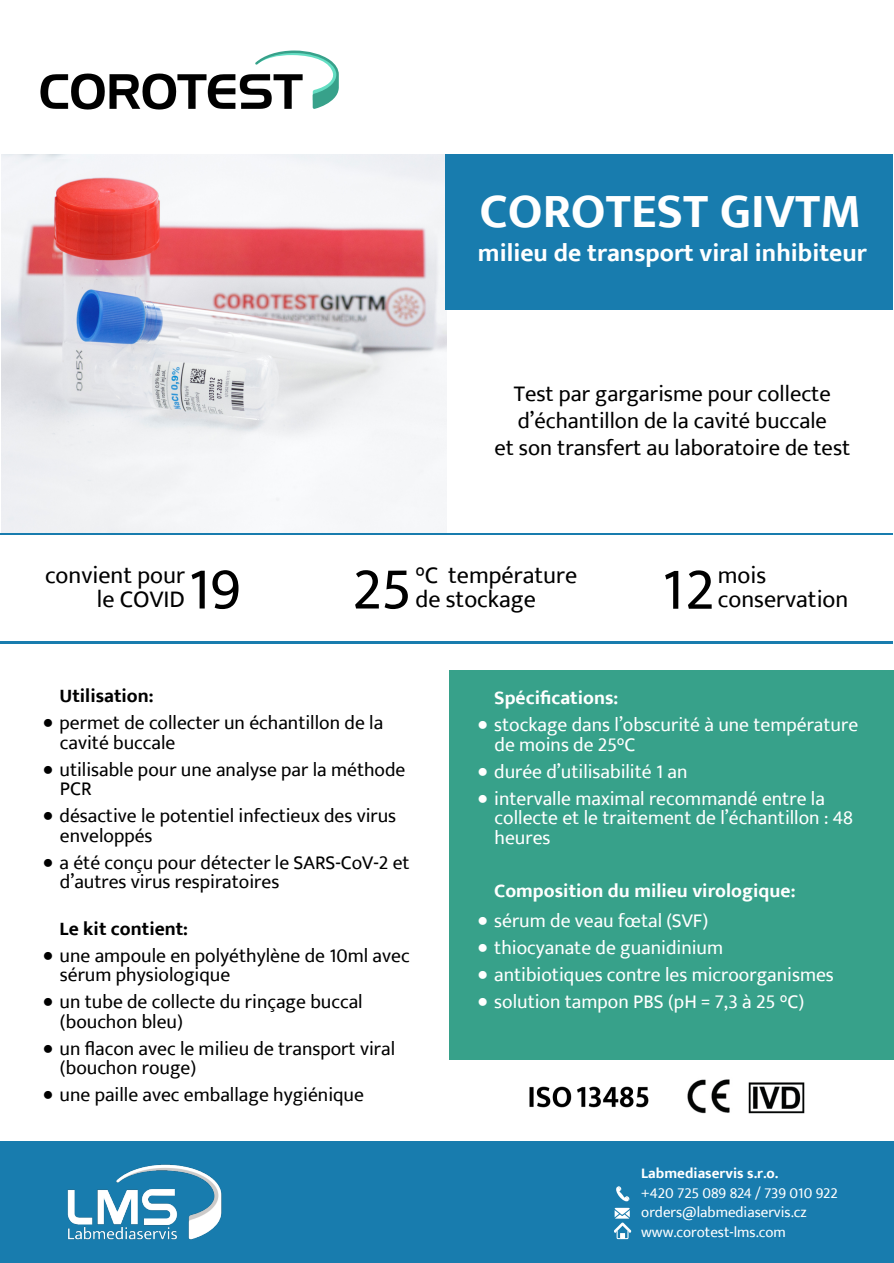
<style>
.page{position:relative;width:894px;height:1263px;background:#fff}
.page>*{position:absolute;margin:0;border:0;box-sizing:border-box;transform-origin:0 0}
.t1{font:60px "Ek Mukta";color:#000}
.t2{font:700 49.5px "Ek Mukta";color:#fff}
.t3{font:700 25.5px "Ek Mukta";color:#fff}
.t4{font:24px/24px "Ek Mukta";color:#000;text-align:right}
.t5{font:22.5px/27px "Ek Mukta";color:#000;text-align:center}
.t6{font:19.5px/19.5px "Ek Mukta";color:#000}
.t7{font:19.5px/19.5px "Ek Mukta";color:#fff}
.t8{font:700 19.5px "Ek Mukta";color:#fff}
.t9{font:700 19.5px "Ek Mukta";color:#000}
.t10{font:15px/19.5px "Ek Mukta";color:#fff}
.t11{font:700 15px "Ek Mukta";color:#fff}
.s1{font-family:"Lucida Grande"}
</style>
<div class="page">
<img style="left:2px;top:154px;width:445px;height:379px">
<div style="left:0;top:1141px;width:893px;height:122px;background:#187cae"></div>
<img style="left:67px;top:1164px;width:154px;height:75px">
<svg style="left:616px;top:1186px;width:13px;height:16px"></svg>
<svg style="left:614px;top:1208px;width:17px;height:31px"></svg>
<div style="left:449px;top:670px;width:444px;height:390px;background:#37a18a"></div>
<div style="left:445px;top:154px;width:447px;height:156px;background:#187cae"></div>
<div style="left:0;top:533px;width:892px;height:110px;background:#187cae"></div>
<div style="left:0;top:535px;width:892px;height:106px;background:#fff"></div>
<img style="left:40px;top:73px;width:215px;height:36px">
<svg style="left:255px;top:51px;width:83px;height:58px"></svg>
<img style="left:529px;top:1087px;width:119px;height:20px">
<img style="left:687px;top:1079px;width:43px;height:34px">
<img style="left:748px;top:1082px;width:57px;height:32px">
<h2 class="t2" style="left:479px;top:180px;width:383px">COROTEST GIVTM</h2>
<h3 class="t3" style="left:477px;top:237px;width:390px">milieu de transport viral inhibiteur</h3>
<p class="t4" style="left:45px;top:562px;width:141px">convient pour le COVID</p>
<h1 class="t1" style="left:188px;top:553px;width:54px">19</h1>
<p class="t9" style="left:60px;top:684px;width:96px">Utilisation:</p>
<p class="t5" style="left:494px;top:380px;width:357px">Test par gargarisme pour collecte d’échantillon de la cavité buccale<br>et son transfert au laboratoire de test</p>
<h1 class="t1" style="left:352px;top:553px;width:61px">25</h1>
<p class="t4" style="left:415px;top:563px;width:163px">°C température</p>
<p class="t4" style="left:415px;top:587px;width:122px">de stockage</p>
<p class="t8" style="left:494px;top:686px;width:126px">Spécifications:</p>
<p class="t4" style="left:717px;top:563px;width:50px">mois</p>
<h1 class="t1" style="left:661px;top:553px;width:54px">12</h1>
<p class="t4" style="left:717px;top:587px;width:132px">conservation</p>
<p class="t6" style="left:60px;top:713px;width:325px;text-indent:-17px"><span class="s1">●</span> permet de collecter un échantillon de la cavité buccale</p>
<p class="t6" style="left:60px;top:759px;width:347px;text-indent:-17px"><span class="s1">●</span> utilisable pour une analyse par la méthode<br>PCR</p>
<p class="t6" style="left:60px;top:806px;width:338px;text-indent:-17px"><span class="s1">●</span> désactive le potentiel infectieux des virus enveloppés</p>
<p class="t6" style="left:60px;top:852px;width:351px;text-indent:-17px"><span class="s1">●</span> a été conçu pour détecter le SARS-CoV-2 et d’autres virus respiratoires</p>
<p class="t7" style="left:494px;top:715px;width:365px;text-indent:-17px"><span class="s1">●</span> stockage dans l’obscurité à une température de moins de 25°C</p>
<p class="t7" style="left:477px;top:761px;width:211px"><span class="s1">●</span> durée d’utilisabilité 1 an</p>
<p class="t7" style="left:494px;top:788px;width:360px;text-indent:-17px"><span class="s1">●</span> intervalle maximal recommandé entre la collecte et le traitement de l’échantillon : 48 heures</p>
<p class="t8" style="left:494px;top:878px;width:302px">Composition du milieu virologique:</p>
<p class="t9" style="left:60px;top:916px;width:130px">Le kit contient:</p>
<p class="t7" style="left:477px;top:910px;width:232px"><span class="s1">●</span> sérum de veau fœtal (SVF)</p>
<p class="t7" style="left:477px;top:937px;width:247px"><span class="s1">●</span> thiocyanate de guanidinium</p>
<p class="t7" style="left:477px;top:964px;width:358px"><span class="s1">●</span> antibiotiques contre les microorganismes</p>
<p class="t7" style="left:477px;top:991px;width:328px"><span class="s1">●</span> solution tampon PBS (pH = 7,3 à 25 °C)</p>
<p class="t6" style="left:60px;top:945px;width:351px;text-indent:-17px"><span class="s1">●</span> une ampoule en polyéthylène de 10ml avec sérum physiologique</p>
<p class="t6" style="left:60px;top:992px;width:304px;text-indent:-17px"><span class="s1">●</span> un tube de collecte du rinçage buccal (bouchon bleu)</p>
<p class="t6" style="left:60px;top:1038px;width:336px;text-indent:-17px"><span class="s1">●</span> un flacon avec le milieu de transport viral (bouchon rouge)</p>
<p class="t6" style="left:43px;top:1085px;width:323px"><span class="s1">●</span> une paille avec emballage hygiénique</p>
<p class="t11" style="left:641px;top:1164px;width:139px">Labmediaservis s.r.o.</p>
<p class="t10" style="left:641px;top:1183px;width:198px">+420 725 089 824 / 739 010 922 orders@labmediaservis.cz www.corotest-lms.com</p>
</div>
